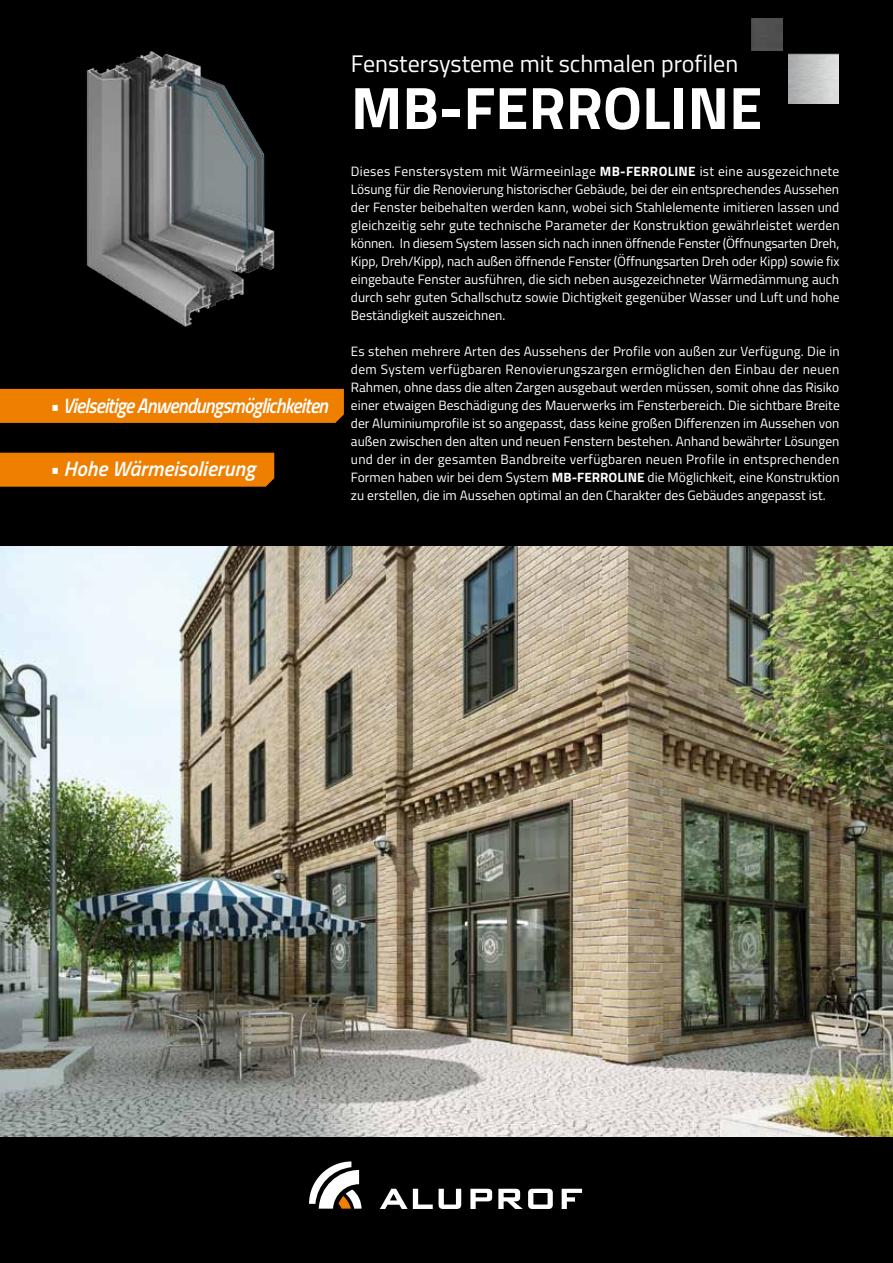
<style>
.page{position:relative;width:893px;height:1263px;background:#000}
.page>*{position:absolute;margin:0;border:0;box-sizing:border-box;transform-origin:0 0}
.t1{font:600 60px "Titillium";color:#fff}
.t2{font:24px "Titillium";color:#fff}
.t3{font:italic 600 21px "Titillium";letter-spacing:-.04em;color:#fff}
.t4{font:italic 600 21px "Titillium";color:#fff}
.t5{font:13.5px/18px "Titillium";color:#fff;text-align:justify}
.s1{font-weight:600}
</style>
<div class="page">
<img style="left:0;top:547px;width:893px;height:589px">
<div style="left:0;top:453px;width:274px;height:34px;background:#ee7f00"></div>
<div style="left:0;top:389px;width:344px;height:34px;background:#ee7f00"></div>
<img style="left:751px;top:19px;width:32px;height:31px">
<img style="left:789px;top:54px;width:50px;height:50px">
<svg style="left:309px;top:1161px;width:52px;height:47px"></svg>
<svg style="left:439px;top:1189px;width:22px;height:20px"></svg>
<svg style="left:380px;top:1189px;width:53px;height:20px"></svg>
<svg style="left:470px;top:1189px;width:22px;height:20px"></svg>
<svg style="left:498px;top:1189px;width:55px;height:20px"></svg>
<svg style="left:562px;top:1189px;width:20px;height:20px"></svg>
<img style="left:86px;top:51px;width:189px;height:276px">
<h3 class="t3" style="left:49px;top:389px;width:281px">• Vielseitige Anwendungsmöglichkeiten</h3>
<h3 class="t4" style="left:49px;top:452px;width:207px">• Hohe Wärmeisolierung</h3>
<h2 class="t2" style="left:351px;top:46px;width:389px">Fenstersysteme mit schmalen profilen</h2>
<h1 class="t1" style="left:351px;top:62px;width:413px">MB-FERROLINE</h1>
<p class="t5" style="left:351px;top:161px;width:490px">Dieses Fenstersystem mit Wärmeeinlage <span class="s1">MB-FERROLINE</span> ist eine ausgezeichnete Lösung für die Renovierung historischer Gebäude, bei der ein entsprechendes Aussehen der Fenster beibehalten werden kann, wobei sich Stahlelemente imitieren lassen und gleichzeitig sehr gute technische Parameter der Konstruktion gewährleistet werden können. In diesem System lassen sich nach innen öffnende Fenster (Öffnungsarten Dreh, Kipp, Dreh/Kipp), nach außen öffnende Fenster (Öffnungsarten Dreh oder Kipp) sowie fix eingebaute Fenster ausführen, die sich neben ausgezeichneter Wärmedämmung auch durch sehr guten Schallschutz sowie Dichtigkeit gegenüber Wasser und Luft und hohe Beständigkeit auszeichnen.</p>
<p class="t5" style="left:351px;top:341px;width:490px">Es stehen mehrere Arten des Aussehens der Profile von außen zur Verfügung. Die in dem System verfügbaren Renovierungszargen ermöglichen den Einbau der neuen Rahmen, ohne dass die alten Zargen ausgebaut werden müssen, somit ohne das Risiko einer etwaigen Beschädigung des Mauerwerks im Fensterbereich. Die sichtbare Breite der Aluminiumprofile ist so angepasst, dass keine großen Differenzen im Aussehen von außen zwischen den alten und neuen Fenstern bestehen. Anhand bewährter Lösungen und der in der gesamten Bandbreite verfügbaren neuen Profile in entsprechenden Formen haben wir bei dem System <span class="s1">MB-FERROLINE</span> die Möglichkeit, eine Konstruktion zu erstellen, die im Aussehen optimal an den Charakter des Gebäudes angepasst ist.</p>
</div>
